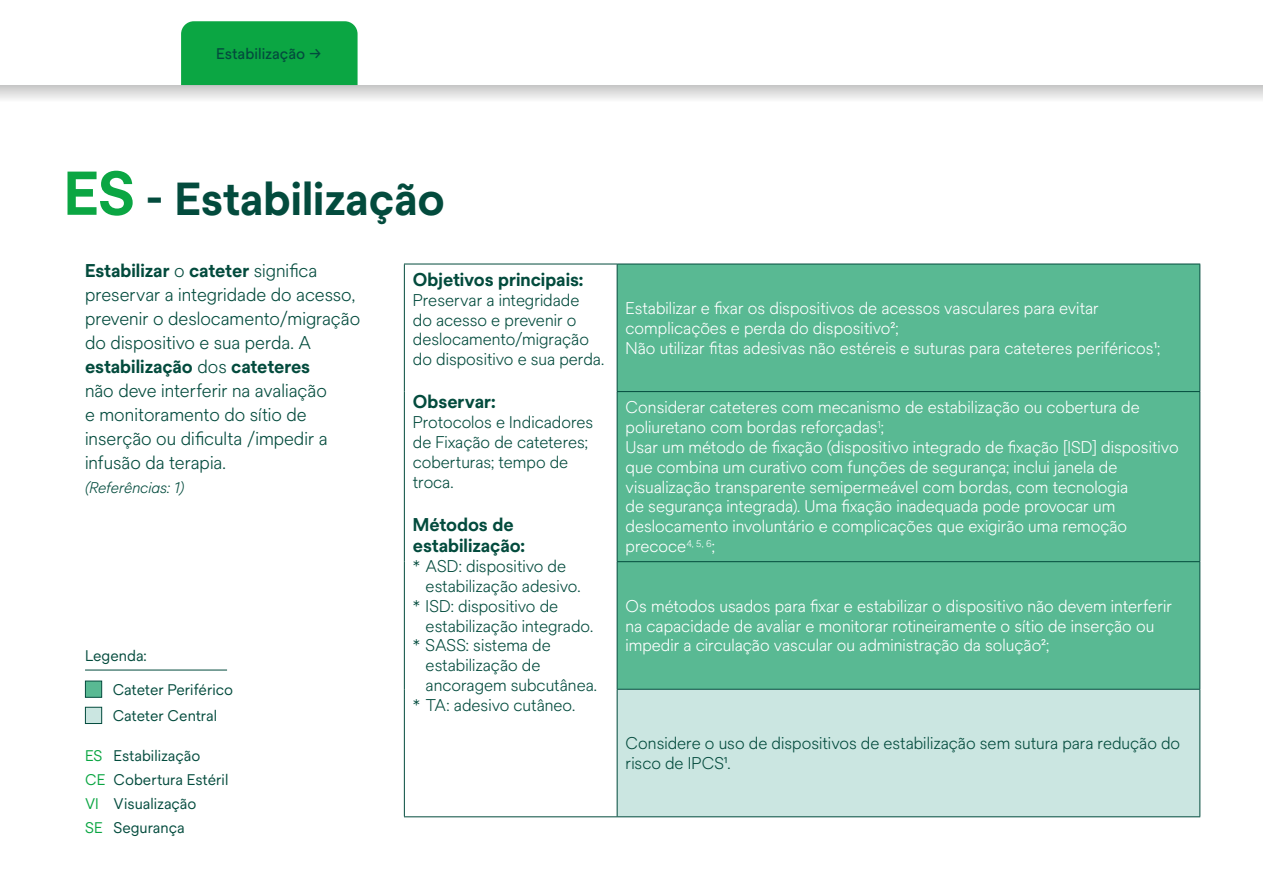
<style>
.page{position:relative;width:1263px;height:893px;background:#fff}
.page>*{position:absolute;margin:0;border:0;box-sizing:border-box;transform-origin:0 0}
.t1{font:700 45px "Solve Pro";color:#034b3d}
.t2{font:300 18px/24px "Solve Pro";color:#034b3d}
.t3{font:700 18px/21.6px "Solve Pro";color:#034b3d}
.t4{font:300 16.5px/19.8px "Solve Pro";color:#fff}
.t5{font:300 16.5px/19.8px "Solve Pro";color:#034b3d}
.t6{font:15px/24px "Solve Pro";color:#034b3d}
.t7{font:italic 300 15px "Solve Pro";color:#034b3d}
.t8{font:500 15px "Solve Pro";letter-spacing:-.005em;color:#034b3d}
.s1{font-size:60px;color:#0ba643}
.s2{font-weight:700}
.s3{color:#0ba643}
</style>
<div class="page">
<hr style="left:85px;top:670px;width:142px;height:1px;background:#034b3d">
<div style="left:85px;top:681px;width:17px;height:17px;background:#59b993;border:1px solid #034b3d"></div>
<div style="left:85px;top:707px;width:17px;height:17px;background:#cbe6e1;border:1px solid #034b3d"></div>
<div style="left:618px;top:265px;width:581px;height:424px;background:#59b993"></div>
<div style="left:617px;top:689px;width:583px;height:128px;background:#cbe6e1"></div>
<hr style="left:404px;top:264px;width:1px;height:128px;background:#034b3d">
<hr style="left:404px;top:392px;width:1px;height:170px;background:#034b3d">
<hr style="left:404px;top:562px;width:1px;height:127px;background:#034b3d">
<hr style="left:404px;top:689px;width:1px;height:127px;background:#034b3d">
<hr style="left:404px;top:264px;width:213px;height:1px;background:#034b3d">
<hr style="left:404px;top:816px;width:213px;height:1px;background:#034b3d">
<hr style="left:617px;top:264px;width:583px;height:1px;background:#034b3d">
<hr style="left:617px;top:264px;width:1px;height:127px;background:#034b3d">
<hr style="left:1199px;top:264px;width:1px;height:127px;background:#034b3d">
<hr style="left:617px;top:391px;width:583px;height:1px;background:#034b3d">
<hr style="left:617px;top:392px;width:1px;height:169px;background:#034b3d">
<hr style="left:1199px;top:392px;width:1px;height:169px;background:#034b3d">
<hr style="left:617px;top:561px;width:583px;height:1px;background:#034b3d">
<hr style="left:617px;top:562px;width:1px;height:127px;background:#034b3d">
<hr style="left:1199px;top:562px;width:1px;height:127px;background:#034b3d">
<hr style="left:617px;top:689px;width:583px;height:1px;background:#034b3d">
<hr style="left:617px;top:690px;width:1px;height:126px;background:#034b3d">
<hr style="left:1199px;top:690px;width:1px;height:126px;background:#034b3d">
<hr style="left:617px;top:816px;width:583px;height:1px;background:#034b3d">
<div style="left:181px;top:21px;width:177px;height:64px;background:#0ba643"></div>
<svg style="left:0;top:85px;width:1263px;height:14px;background:#dcdcdc"></svg>
<p class="t8" style="left:216px;top:45px;width:107px">Estabilização →</p>
<h1 class="t1" style="left:64px;top:173px;width:383px"><span class="s1">ES</span> - Estabilização</h1>
<p class="t2" style="left:85px;top:260px;width:277px"><span class="s2">Estabilizar</span> o <span class="s2">cateter</span> significa preservar a integridade do acesso, prevenir o deslocamento/migração do dispositivo e sua perda. A <span class="s2">estabilização</span> dos <span class="s2">cateteres<br></span>não deve interferir na avaliação<br>e monitoramento do sítio de inserção ou dificulta /impedir a infusão da terapia.</p>
<p class="t7" style="left:85px;top:477px;width:101px">(Referências: 1)</p>
<p class="t3" style="left:413px;top:269px;width:172px">Objetivos principais:</p>
<p class="t5" style="left:413px;top:291px;width:193px">Preservar a integridade<br>do acesso e prevenir o deslocamento/migração do dispositivo e sua perda.</p>
<p class="t3" style="left:413px;top:391px;width:84px">Observar:</p>
<p class="t5" style="left:413px;top:413px;width:182px">Protocolos e Indicadores de Fixação de cateteres; coberturas; tempo de troca.</p>
<p class="t3" style="left:413px;top:514px;width:114px">Métodos de estabilização:</p>
<p class="t5" style="left:413px;top:557px;width:155px">* ASD: dispositivo de</p>
<p class="t5" style="left:426px;top:577px;width:156px">estabilização adesivo.</p>
<p class="t5" style="left:413px;top:597px;width:147px">* ISD: dispositivo de</p>
<p class="t5" style="left:426px;top:617px;width:169px">estabilização integrado.</p>
<p class="t5" style="left:413px;top:636px;width:139px">* SASS: sistema de</p>
<p class="t5" style="left:426px;top:656px;width:116px">estabilização de</p>
<p class="t5" style="left:426px;top:676px;width:173px">ancoragem subcutânea.</p>
<p class="t5" style="left:413px;top:696px;width:164px">* TA: adesivo cutâneo.</p>
<p class="t6" style="left:85px;top:644px;width:63px">Legenda:</p>
<p class="t6" style="left:113px;top:676px;width:122px;line-height:26.2px">Cateter Periférico<br>Cateter Central</p>
<p class="t6" style="left:85px;top:744px;width:145px"><span class="s3">ES</span> Estabilização<br><span class="s3">CE</span> Cobertura Estéril<br><span class="s3">VI</span> Visualização<br><span class="s3">SE</span> Segurança</p>
<p class="t4" style="left:626px;top:299px;width:536px">Estabilizar e fixar os dispositivos de acessos vasculares para evitar complicações e perda do dispositivo2;<br>Não utilizar fitas adesivas não estéreis e suturas para cateteres periféricos1;</p>
<p class="t4" style="left:626px;top:399px;width:554px">Considerar cateteres com mecanismo de estabilização ou cobertura de poliuretano com bordas reforçadas<sup>1</sup>;<br>Usar um método de fixação (dispositivo integrado de fixação [ISD] dispositivo que combina um curativo com funções de segurança; inclui janela de visualização transparente semipermeável com bordas, com tecnologia<br>de segurança integrada). Uma fixação inadequada pode provocar um deslocamento involuntário e complicações que exigirão uma remoção precoce<sup>4,</sup> <sup>5,</sup> <sup>6</sup>;</p>
<p class="t4" style="left:626px;top:597px;width:548px">Os métodos usados para fixar e estabilizar o dispositivo não devem interferir na capacidade de avaliar e monitorar rotineiramente o sítio de inserção ou impedir a circulação vascular ou administração da solução2;</p>
<p class="t5" style="left:626px;top:734px;width:556px">Considere o uso de dispositivos de estabilização sem sutura para redução do risco de IPCS1.</p>
</div>
